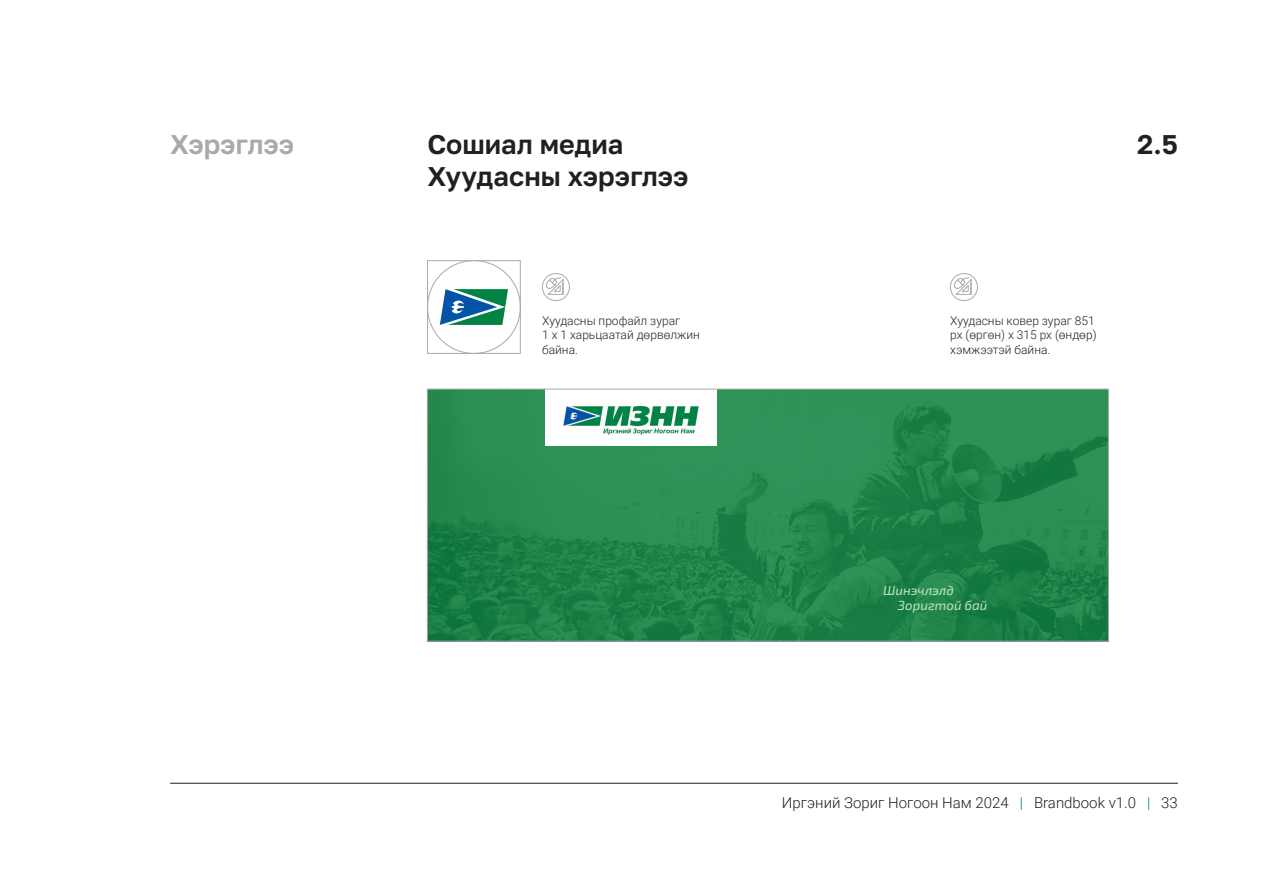
<style>
.page{position:relative;width:1263px;height:893px;background:#fff}
.page>*{position:absolute;margin:0;border:0;box-sizing:border-box;transform-origin:0 0}
.t1{font:600 27px/32.4px "Golos Text";color:#231f20}
.t2{font:600 27px "Golos Text";color:#a8a9ad}
.t3{font:300 15px "Roboto";color:#231f20}
.t4{font:italic 500 13.2px/14.7px "Exo 2";color:#b4dcbb}
.t5{font:300 12px/14.4px "Roboto";color:#231f20}
.s1{color:#008141}
</style>
<div class="page">
<hr style="left:170px;top:783px;width:1008px;height:1px;background:#231f20">
<svg style="left:440px;top:289px;width:68px;height:36px"></svg>
<div style="left:427px;top:260px;width:93px;height:94px;border:1px solid #a8a9ad"></div>
<svg style="left:542px;top:273px;width:28px;height:28px"></svg>
<svg style="left:950px;top:273px;width:28px;height:28px"></svg>
<svg style="left:429px;top:391px;width:677px;height:248px;background:#23874c"></svg>
<img style="left:545px;top:391px;width:172px;height:55px">
<div style="left:427px;top:389px;width:681px;height:252px;border:1px solid #a8a9ad"></div>
<h1 class="t2" style="left:170px;top:128px;width:125px">Хэрэглээ</h1>
<h1 class="t1" style="left:427px;top:128px;width:263px">Сошиал медиа<br>Хуудасны хэрэглээ</h1>
<h1 class="t1" style="left:1137px;top:128px;width:42px">2.5</h1>
<p class="t5" style="left:542px;top:313px;width:159px">Хуудасны профайл зураг<br>1 x 1 харьцаатай дөрвөлжин байна.</p>
<p class="t5" style="left:950px;top:313px;width:148px">Хуудасны ковер зураг 851 px (өргөн) x 315 px (өндөр) хэмжээтэй байна.</p>
<p class="t4" style="left:898px;top:582px;width:91px;text-indent:-15px">Шинэчлэлд<br>Зоригтой бай</p>
<p class="t3" style="left:782px;top:792px;width:397px">Иргэний Зориг Ногоон Нам 2024 <span class="s1">|</span> Brandbook v1.0 <span class="s1">|</span> 33</p>
</div>
